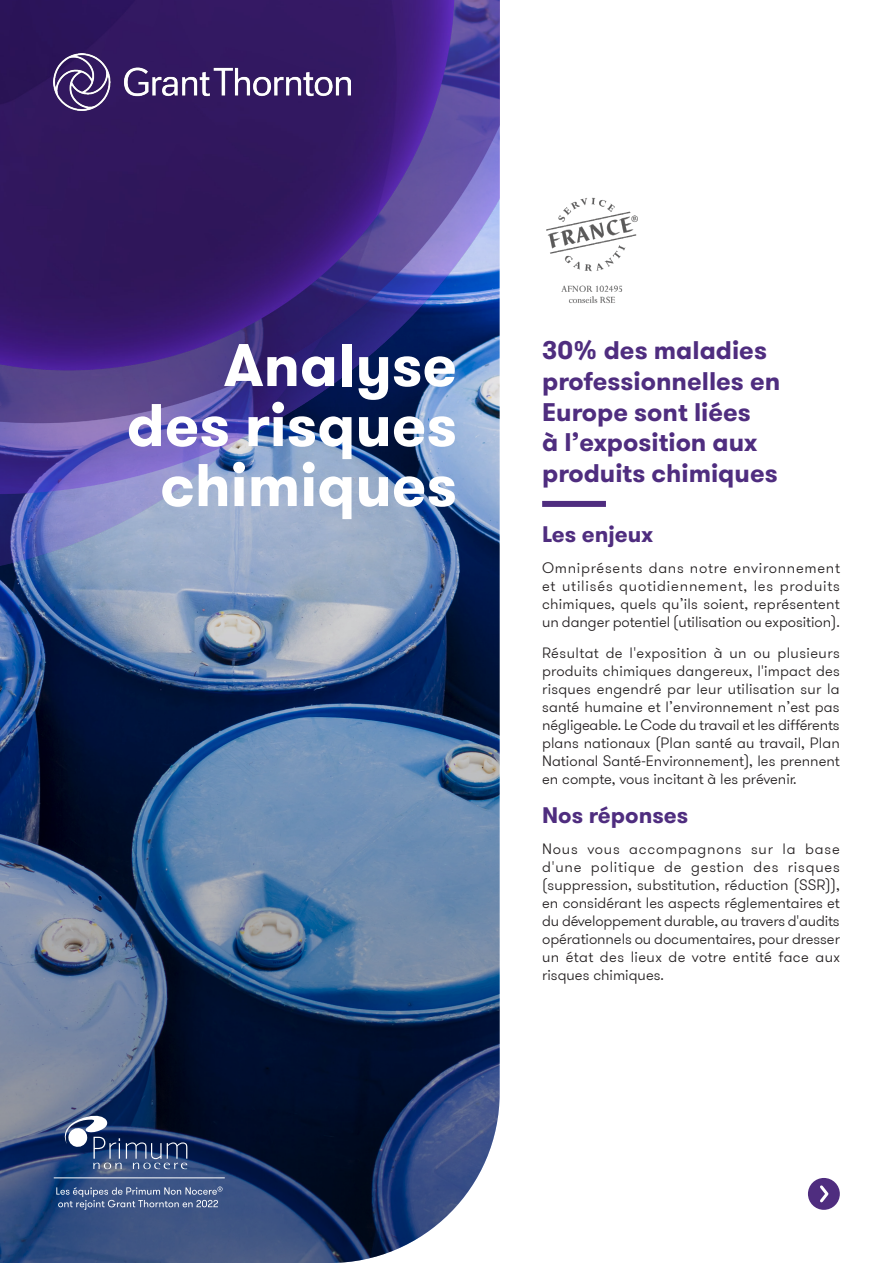
<style>
.page{position:relative;width:893px;height:1263px;background:#fff}
.page>*{position:absolute;margin:0;border:0;box-sizing:border-box;transform-origin:0 0}
.t1{font:700 60px/60px "GT Walsheim Pro";color:#fff;text-align:right}
.t2{font:700 25.5px/30.6px "GT Walsheim Pro";color:#4f2d7f}
.t3{font:700 22.5px "GT Walsheim Pro";color:#4f2d7f}
.t4{font:300 15px/18px "GT Walsheim Pro";color:#231f20;text-align:justify}
</style>
<div class="page">
<div style="left:542px;top:501px;width:64px;height:6px;background:#4f2d7f"></div>
<div style="left:808px;top:1178px;width:32px;height:32px;background:#4f2d7f;border-radius:50%"></div>
<svg style="left:820px;top:1185px;width:9px;height:18px"></svg>
<img style="left:546px;top:197px;width:92px;height:107px">
<img style="left:0;top:577px;width:500px;height:686px">
<img style="left:0;top:0;width:500px;height:577px">
<img style="left:53px;top:53px;width:298px;height:58px">
<svg style="left:58px;top:1110px;width:129px;height:59px"></svg>
<hr style="left:54px;top:1177px;width:171px;height:1px;background:#fff">
<svg style="left:56px;top:1186px;width:167px;height:24px"></svg>
<h1 class="t1" style="left:127px;top:336px;width:332px">Analyse des risques chimiques</h1>
<h2 class="t2" style="left:542px;top:335px;width:240px">30% des maladies professionnelles en<br>Europe sont liées<br>à l’exposition aux produits chimiques</h2>
<h3 class="t3" style="left:542px;top:519px;width:112px">Les enjeux</h3>
<p class="t4" style="left:542px;top:559px;width:299px">Omniprésents dans notre environnement et utilisés quotidiennement, les produits chimiques, quels qu’ils soient, représentent un danger potentiel (utilisation ou exposition).</p>
<p class="t4" style="left:542px;top:644px;width:299px">Résultat de l'exposition à un ou plusieurs produits chimiques dangereux, l'impact des risques engendré par leur utilisation sur la santé humaine et l’environnement n’est pas négligeable. Le Code du travail et les différents plans nationaux (Plan santé au travail, Plan National Santé-Environnement), les prennent en compte, vous incitant à les prévenir.</p>
<h3 class="t3" style="left:542px;top:801px;width:148px">Nos réponses</h3>
<p class="t4" style="left:542px;top:840px;width:299px">Nous vous accompagnons sur la base d'une politique de gestion des risques (suppression, substitution, réduction (SSR)), en considérant les aspects réglementaires et du développement durable, au travers d'audits opérationnels ou documentaires, pour dresser un état des lieux de votre entité face aux risques chimiques.</p>
</div>
